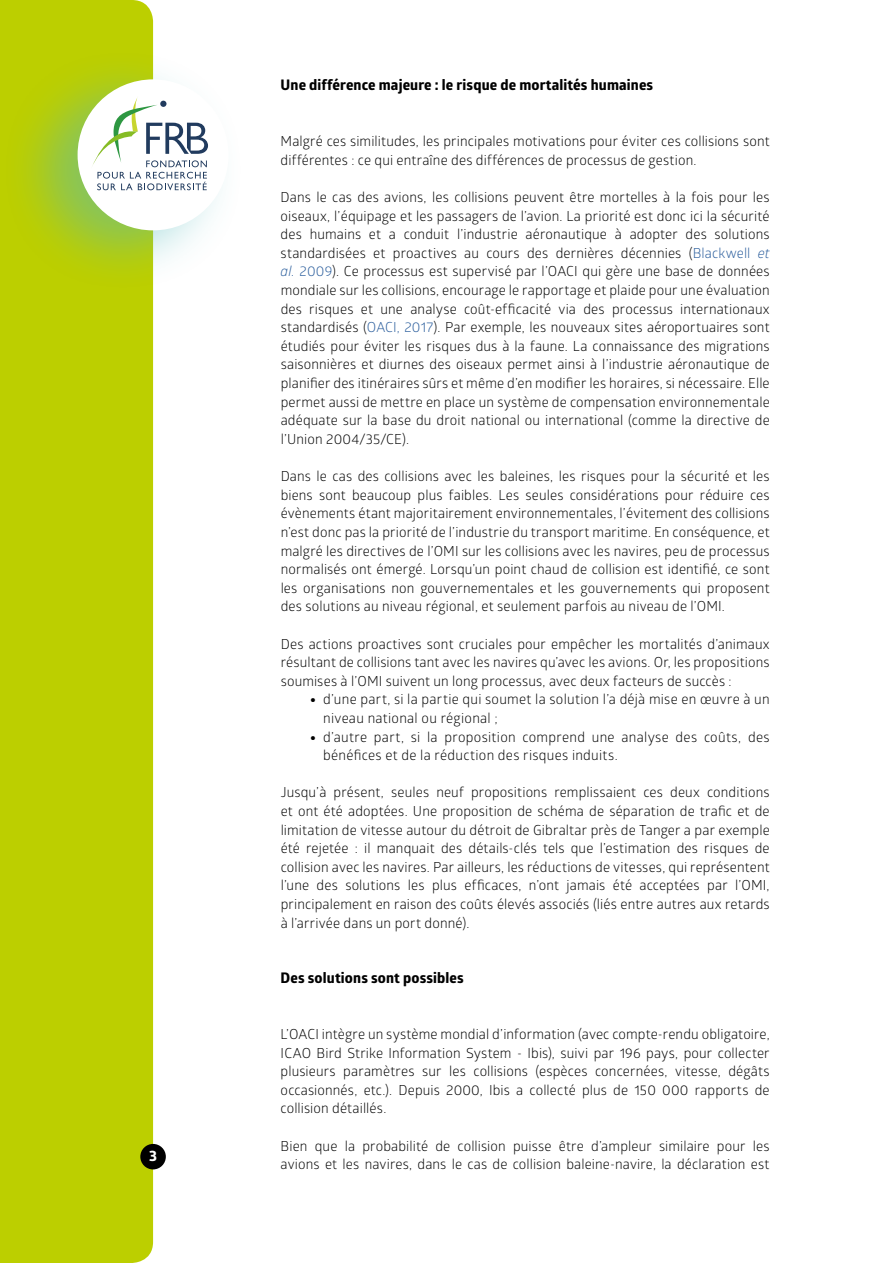
<style>
.page{position:relative;width:893px;height:1263px;background:#fff}
.page>*{position:absolute;margin:0;border:0;box-sizing:border-box;transform-origin:0 0}
.t1{font:700 14.85px "Globerx";color:#fff}
.t2{font:700 14.7px "Globerx";letter-spacing:.01em;color:#000}
.t3{font:13.8px/18.6px "Glober";letter-spacing:.01em;color:#000;text-align:justify}
.s1{color:#275b9b}
.s2{font-style:italic;color:#275b9b}
.s3{font-weight:900}
</style>
<div class="page">
<div style="left:0;top:0;width:153px;height:1263px;background:#bccf00"></div>
<div style="left:1px;top:49px;width:244px;height:243px;background:#51babc;opacity:.5"></div>
<div style="left:78px;top:79px;width:151px;height:151px;background:#fff;border-radius:50%"></div>
<svg style="left:91px;top:96px;width:117px;height:94px"></svg>
<div style="left:140px;top:1144px;width:26px;height:25px;background:#000;border-radius:50%"></div>
<p class="t1" style="left:149px;top:1145px;width:9px">3</p>
<p class="t2" style="left:281px;top:74px;width:374px">Une différence majeure : le risque de mortalités humaines</p>
<p class="t3" style="left:281px;top:131px;width:491px">Malgré ces similitudes, les principales motivations pour éviter ces collisions sont différentes : ce qui entraîne des différences de processus de gestion.</p>
<p class="t3" style="left:281px;top:187px;width:491px">Dans le cas des avions, les collisions peuvent être mortelles à la fois pour les oiseaux, l’équipage et les passagers de l’avion. La priorité est donc ici la sécurité des humains et a conduit l’industrie aéronautique à adopter des solutions standardisées et proactives au cours des dernières décennies (<span class="s1">Blackwell</span> <span class="s2">et al.</span> <span class="s1">2009</span>). Ce processus est supervisé par l’OACI qui gère une base de données mondiale sur les collisions, encourage le rapportage et plaide pour une évaluation des risques et une analyse coût-efficacité via des processus internationaux standardisés (<span class="s1">OACI, 2017</span>). Par exemple, les nouveaux sites aéroportuaires sont étudiés pour éviter les risques dus à la faune. La connaissance des migrations saisonnières et diurnes des oiseaux permet ainsi à l’industrie aéronautique de planifier des itinéraires sûrs et même d’en modifier les horaires, si nécessaire. Elle permet aussi de mettre en place un système de compensation environnementale adéquate sur la base du droit national ou international (comme la directive de l’Union 2004/35/CE).</p>
<p class="t3" style="left:281px;top:466px;width:491px">Dans le cas des collisions avec les baleines, les risques pour la sécurité et les biens sont beaucoup plus faibles. Les seules considérations pour réduire ces évènements étant majoritairement environnementales, l’évitement des collisions n’est donc pas la priorité de l’industrie du transport maritime. En conséquence, et malgré les directives de l’OMI sur les collisions avec les navires, peu de processus normalisés ont émergé. Lorsqu’un point chaud de collision est identifié, ce sont les organisations non gouvernementales et les gouvernements qui proposent des solutions au niveau régional, et seulement parfois au niveau de l’OMI.</p>
<p class="t3" style="left:281px;top:634px;width:491px">Des actions proactives sont cruciales pour empêcher les mortalités d’animaux résultant de collisions tant avec les navires qu’avec les avions. Or, les propositions soumises à l’OMI suivent un long processus, avec deux facteurs de succès :</p>
<p class="t3" style="left:323px;top:689px;width:448px;text-indent:-13px"><span class="s3">•</span> d’une part, si la partie qui soumet la solution l’a déjà mise en œuvre à un niveau national ou régional ;</p>
<p class="t3" style="left:323px;top:727px;width:448px;text-indent:-13px"><span class="s3">•</span> d’autre part, si la proposition comprend une analyse des coûts, des bénéfices et de la réduction des risques induits.</p>
<p class="t3" style="left:281px;top:782px;width:491px">Jusqu’à présent, seules neuf propositions remplissaient ces deux conditions et ont été adoptées. Une proposition de schéma de séparation de trafic et de limitation de vitesse autour du détroit de Gibraltar près de Tanger a par exemple été rejetée : il manquait des détails-clés tels que l’estimation des risques de collision avec les navires. Par ailleurs, les réductions de vitesses, qui représentent l’une des solutions les plus efficaces, n’ont jamais été acceptées par l’OMI, principalement en raison des coûts élevés associés (liés entre autres aux retards à l’arrivée dans un port donné).</p>
<p class="t2" style="left:281px;top:967px;width:185px">Des solutions sont possibles</p>
<p class="t3" style="left:281px;top:1024px;width:491px">L’OACI intègre un système mondial d’information (avec compte-rendu obligatoire, ICAO Bird Strike Information System - Ibis), suivi par 196 pays, pour collecter plusieurs paramètres sur les collisions (espèces concernées, vitesse, dégâts occasionnés, etc.). Depuis 2000, Ibis a collecté plus de 150 000 rapports de collision détaillés.</p>
<p class="t3" style="left:281px;top:1136px;width:490px">Bien que la probabilité de collision puisse être d’ampleur similaire pour les avions et les navires, dans le cas de collision baleine-navire, la déclaration est</p>
</div>
